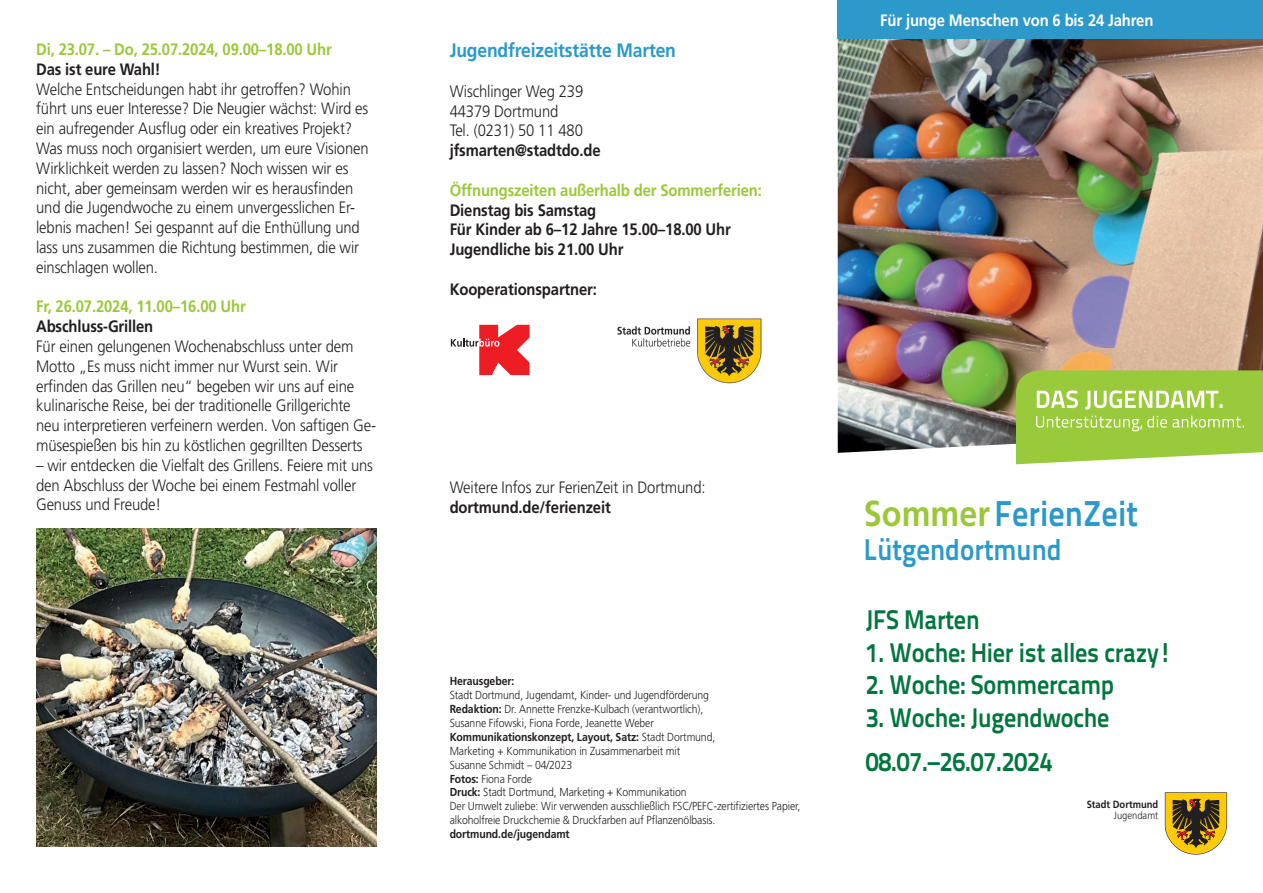
<style>
.page{position:relative;width:1263px;height:893px;background:#fff}
.page>*{position:absolute;margin:0;border:0;box-sizing:border-box;transform-origin:0 0}
.t1{font:700 36px "Titillium Text 22 L";color:#2b99ca;scale:.9 1}
.t2{font:700 30px "Titillium Text 22 L";color:#2b99ca;scale:.9 1}
.t3{font:700 27px/44.4px "Titillium Text 22 L";letter-spacing:-.01em;color:#00763e;scale:.9 1}
.t4{font:700 19.5px "Frutiger LT Pro";letter-spacing:-.01em;color:#2b99ca;scale:.9 1}
.t5{font:300 16.5px/19.8px "Frutiger LT Pro";letter-spacing:-.01em;color:#231f20;scale:.9 1}
.t6{font:700 16.5px/19.8px "Frutiger LT Pro";letter-spacing:-.01em;color:#231f20;scale:.9 1}
.t7{font:700 16.5px "Frutiger LT Pro";letter-spacing:-.01em;color:#9bc839;scale:.9 1}
.t8{font:700 16.5px "Frutiger LT Pro";letter-spacing:-.01em;color:#fff;scale:.9 1}
.t9{font:300 11.7px/14px "Frutiger LT Pro";letter-spacing:-.01em;color:#231f20;scale:.9 1}
.t10{font:700 11.7px "Frutiger LT Pro";letter-spacing:-.01em;color:#231f20;scale:.9 1}
.t11{font:700 10.5px "Frutiger LT";color:#231f20;scale:.9 1}
.t12{font:300 10.5px "Frutiger LT";color:#231f20;scale:.9 1}
.s1{font-weight:700}
.s2{font-family:"Frutiger LT Pro";color:#9bc839}
</style>
<div class="page">
<svg style="left:1165px;top:792px;width:62px;height:63px;background:#a8892f"></svg>
<img style="left:838px;top:38px;width:425px;height:415px">
<div style="left:838px;top:0;width:425px;height:38px;background:#2b99ca"></div>
<svg style="left:1016px;top:370px;width:247px;height:94px;background:#a8d158"></svg>
<img style="left:618px;top:318px;width:144px;height:65px">
<svg style="left:451px;top:325px;width:78px;height:50px"></svg>
<img style="left:36px;top:529px;width:340px;height:317px">
<p class="t7" style="left:36px;top:39px;width:330px">Di, 23.07. – Do, 25.07.2024, 09.00–18.00 Uhr</p>
<p class="t6" style="left:36px;top:59px;width:140px">Das ist eure Wahl!</p>
<p class="t5" style="left:36px;top:79px;width:371px">Welche Entscheidungen habt ihr getroffen? Wohin führt uns euer Interesse? Die Neugier wächst: Wird es ein aufregender Ausflug oder ein kreatives Projekt?<br>Was muss noch organisiert werden, um eure Visionen Wirklichkeit werden zu lassen? Noch wissen wir es nicht, aber gemeinsam werden wir es herausfinden und die Jugendwoche zu einem unvergesslichen Er&shy;lebnis machen! Sei gespannt auf die Enthüllung und lass uns zusammen die Richtung bestimmen, die wir einschlagen wollen.</p>
<p class="t7" style="left:36px;top:297px;width:234px">Fr, 26.07.2024, 11.00–16.00 Uhr</p>
<p class="t6" style="left:36px;top:316px;width:132px">Abschluss-Grillen</p>
<p class="t5" style="left:36px;top:336px;width:379px">Für einen gelungenen Wochenabschluss unter dem Motto „Es muss nicht immer nur Wurst sein. Wir erfinden das Grillen neu“ begeben wir uns auf eine kulinarische Reise, bei der traditionelle Grillgerichte neu interpretieren verfeinern werden. Von saftigen Ge&shy;müsespießen bis hin zu köstlichen gegrillten Desserts</p>
<p class="t5" style="left:36px;top:455px;width:376px">– wir entdecken die Vielfalt des Grillens. Feiere mit uns den Abschluss der Woche bei einem Festmahl voller<br>Genuss und Freude!</p>
<p class="t4" style="left:450px;top:39px;width:253px">Jugendfreizeitstätte Marten</p>
<p class="t5" style="left:450px;top:81px;width:150px">Wischlinger Weg 239<br>44379 Dortmund<br>Tel. (0231) 50 11 480</p>
<p class="t6" style="left:450px;top:141px;width:169px">jfsmarten@stadtdo.de</p>
<p class="t7" style="left:450px;top:180px;width:348px">Öffnungszeiten außerhalb der Sommerferien:</p>
<p class="t6" style="left:450px;top:200px;width:314px">Dienstag bis Samstag<br>Für Kinder ab 6–12 Jahre 15.00–18.00 Uhr<br>Jugendliche bis 21.00 Uhr</p>
<p class="t6" style="left:450px;top:279px;width:165px">Kooperationspartner:</p>
<p class="t8" style="left:880px;top:11px;width:305px">Für junge Menschen von 6 bis 24 Jahren</p>
<p class="t5" style="left:450px;top:477px;width:286px">Weitere Infos zur FerienZeit in Dortmund:</p>
<p class="t6" style="left:450px;top:497px;width:180px">dortmund.de/ferienzeit</p>
<p class="t10" style="left:450px;top:674px;width:73px">Herausgeber:</p>
<p class="t9" style="left:450px;top:688px;width:391px">Stadt Dortmund, Jugendamt, Kinder- und Jugendförderung<br><span class="s1">Redaktion:</span> Dr. Annette Frenzke-Kulbach (verantwortlich),<br>Susanne Fifowski, Fiona Forde, Jeanette Weber<br><span class="s1">Kommunikationskonzept, Layout, Satz:</span> Stadt Dortmund,<br>Marketing + Kommunikation in Zusammenarbeit mit<br>Susanne Schmidt – 04/2023<br><span class="s1">Fotos:</span> Fiona Forde<br><span class="s1">Druck:</span> Stadt Dortmund, Marketing + Kommunikation<br>Der Umwelt zuliebe: Wir verwenden ausschließlich FSC/PEFC-zertifiziertes Papier, alkoholfreie Druckchemie &amp; Druckfarben auf Pflanzenölbasis.</p>
<p class="t10" style="left:450px;top:827px;width:135px">dortmund.de/jugendamt</p>
<h1 class="t1" style="left:864px;top:486px;width:306px"><span class="s2">Sommer</span> FerienZeit</h1>
<h2 class="t2" style="left:864px;top:527px;width:221px">Lütgendortmund</h2>
<h3 class="t3" style="left:866px;top:596px;width:128px">JFS Marten</h3>
<h3 class="t3" style="left:866px;top:628px;width:341px">1. Woche: Hier ist alles crazy!</h3>
<h3 class="t3" style="left:866px;top:661px;width:278px">2. Woche: Sommercamp</h3>
<h3 class="t3" style="left:866px;top:693px;width:272px">3. Woche: Jugendwoche<br>08.07.–26.07.2024</h3>
<p class="t11" style="left:1087px;top:798px;width:81px">Stadt Dortmund</p>
<p class="t12" style="left:1114px;top:809px;width:51px">Jugendamt</p>
</div>
